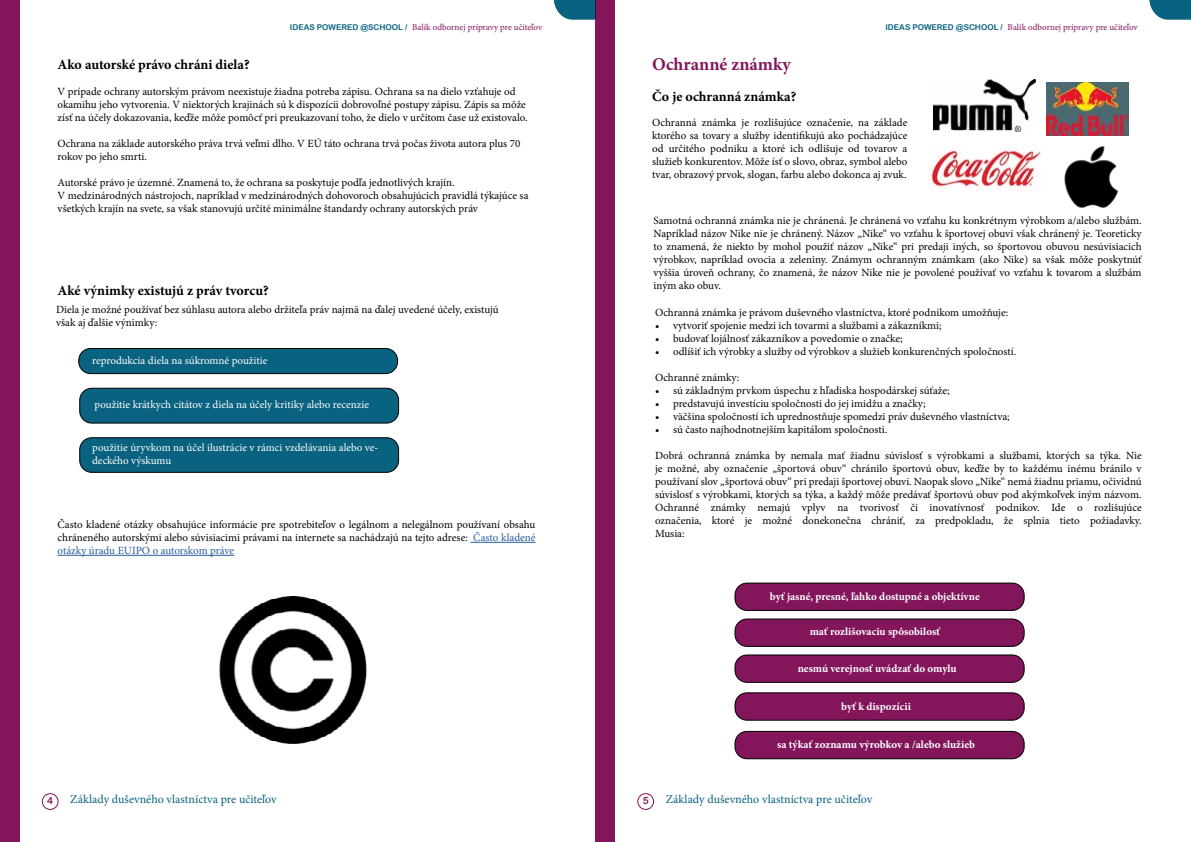
<style>
.page{position:relative;width:1191px;height:842px;background:#fff}
.page>*{position:absolute;margin:0;border:0;box-sizing:border-box;transform-origin:0 0}
.t1{font:700 18px "Minion Pro";color:#83155b}
.t2{font:700 14px "Minion Pro";color:#000}
.t3{font:12px "Minion Pro";color:#096280}
.t4{font:11px/13px "Minion Pro";color:#000}
.t5{font:11px/13px "Minion Pro";color:#fff}
.t6{font:700 11px "Minion Pro";color:#fff}
.t7{font:10px "Arial Rounded MT Bold";color:#83155b}
.t8{font:9px "Minion Pro";color:#83155b}
.s1{font-family:"Arial Rounded MT Bold";font-size:8px;color:#096280}
.s2{color:#275b9b}
</style>
<div class="page">
<div style="left:42px;top:793px;width:17px;height:17px;border:1px solid #83155b;border-radius:50%"></div>
<div style="left:637px;top:793px;width:17px;height:17px;border:1px solid #83155b;border-radius:50%"></div>
<svg style="left:553px;top:0;width:42px;height:20px"></svg>
<svg style="left:1149px;top:0;width:42px;height:20px"></svg>
<div style="left:0;top:0;width:20px;height:842px;background:#83155b"></div>
<div style="left:79px;top:348px;width:318px;height:26px;background:#096280;border-radius:12px"></div>
<div style="left:78px;top:348px;width:320px;height:26px;border:1px solid #000;border-radius:12px"></div>
<div style="left:80px;top:388px;width:318px;height:35px;background:#096280;border-radius:12px"></div>
<div style="left:79px;top:388px;width:320px;height:36px;border:1px solid #000;border-radius:12px"></div>
<div style="left:80px;top:438px;width:318px;height:34px;background:#096280;border-radius:12px"></div>
<div style="left:79px;top:437px;width:320px;height:36px;border:1px solid #000;border-radius:12px"></div>
<hr style="left:470px;top:542px;width:65px;height:1px;background:#275b9b">
<hr style="left:58px;top:555px;width:176px;height:1px;background:#275b9b">
<div style="left:595px;top:0;width:20px;height:842px;background:#83155b"></div>
<img style="left:929px;top:145px;width:112px;height:47px">
<div style="left:735px;top:583px;width:289px;height:27px;background:#83155b;border-radius:12px"></div>
<div style="left:734px;top:583px;width:290px;height:28px;border:1px solid #000;border-radius:12px"></div>
<div style="left:735px;top:619px;width:289px;height:27px;background:#83155b;border-radius:12px"></div>
<div style="left:734px;top:618px;width:290px;height:29px;border:1px solid #000;border-radius:12px"></div>
<div style="left:735px;top:655px;width:289px;height:27px;background:#83155b;border-radius:12px"></div>
<div style="left:734px;top:654px;width:290px;height:29px;border:1px solid #000;border-radius:12px"></div>
<div style="left:735px;top:731px;width:289px;height:28px;background:#83155b;border-radius:12px"></div>
<div style="left:734px;top:731px;width:290px;height:28px;border:1px solid #000;border-radius:12px"></div>
<div style="left:735px;top:693px;width:289px;height:27px;background:#83155b;border-radius:12px"></div>
<div style="left:734px;top:692px;width:290px;height:29px;border:1px solid #000;border-radius:12px"></div>
<img style="left:1064px;top:146px;width:54px;height:62px">
<img style="left:1046px;top:82px;width:83px;height:53px">
<img style="left:933px;top:80px;width:102px;height:52px">
<img style="left:219px;top:596px;width:148px;height:147px">
<p class="t8" style="left:290px;top:21px;width:254px"><span class="s1">IDEAS POWERED @SCHOOL /</span> Balík odbornej prípravy pre učiteľov</p>
<p class="t8" style="left:885px;top:21px;width:254px"><span class="s1">IDEAS POWERED @SCHOOL /</span> Balík odbornej prípravy pre učiteľov</p>
<p class="t2" style="left:58px;top:55px;width:193px">Ako autorské právo chráni diela?</p>
<p class="t4" style="left:58px;top:85px;width:471px">V prípade ochrany autorským právom neexistuje žiadna potreba zápisu. Ochrana sa na dielo vzťahuje od okamihu jeho vytvorenia. V niektorých krajinách sú k dispozícii dobrovoľné postupy zápisu. Zápis sa môže zísť na účely dokazovania, keďže môže pomôcť pri preukazovaní toho, že dielo v určitom čase už existovalo.</p>
<p class="t4" style="left:58px;top:137px;width:464px">Ochrana na základe autorského práva trvá veľmi dlho. V EÚ táto ochrana trvá počas života autora plus 70 rokov po jeho smrti.</p>
<p class="t4" style="left:58px;top:176px;width:472px">Autorské právo je územné. Znamená to, že ochrana sa poskytuje podľa jednotlivých krajín.<br>V medzinárodných nástrojoch, napríklad v medzinárodných dohovoroch obsahujúcich pravidlá týkajúce sa všetkých krajín na svete, sa však stanovujú určité minimálne štandardy ochrany autorských práv</p>
<p class="t2" style="left:58px;top:280px;width:213px">Aké výnimky existujú z práv tvorcu?</p>
<p class="t4" style="left:56px;top:303px;width:444px">Diela je možné používať bez súhlasu autora alebo držiteľa práv najmä na ďalej uvedené účely, existujú však aj ďalšie výnimky:</p>
<p class="t5" style="left:92px;top:354px;width:177px">reprodukcia diela na súkromné použitie</p>
<p class="t5" style="left:95px;top:398px;width:276px">použitie krátkych citátov z diela na účely kritiky alebo recenzie</p>
<p class="t5" style="left:92px;top:441px;width:288px">použitie úryvkom na účel ilustrácie v rámci vzdelávania alebo ve&shy;deckého výskumu</p>
<p class="t4" style="left:58px;top:518px;width:479px;text-align:justify">Často kladené otázky obsahujúce informácie pre spotrebiteľov o legálnom a nelegálnom používaní obsahu chráneného autorskými alebo súvisiacimi právami na internete sa nachádzajú na tejto adrese: <span class="s2">Často kladené otázky úradu EUIPO o autorskom práve</span></p>
<h1 class="t1" style="left:652px;top:52px;width:140px">Ochranné známky</h1>
<p class="t2" style="left:652px;top:87px;width:145px">Čo je ochranná známka?</p>
<p class="t4" style="left:652px;top:116px;width:257px;text-align:justify">Ochranná známka je rozlišujúce označenie, na základe ktorého sa tovary a služby identifikujú ako pochádzajúce od určitého podniku a ktoré ich odlišuje od tovarov a služieb konkurentov. Môže ísť o slovo, obraz, symbol alebo tvar, obrazový prvok, slogan, farbu alebo dokonca aj zvuk.</p>
<p class="t4" style="left:653px;top:214px;width:489px;text-align:justify">Samotná ochranná známka nie je chránená. Je chránená vo vzťahu ku konkrétnym výrobkom a/alebo službám.<br>Napríklad názov Nike nie je chránený. Názov „Nike“ vo vzťahu k športovej obuvi však chránený je. Teoreticky to znamená, že niekto by mohol použiť názov „Nike“ pri predaji iných, so športovou obuvou nesúvisiacich výrobkov, napríklad ovocia a zeleniny. Známym ochranným známkam (ako Nike) sa však môže poskytnúť vyššia úroveň ochrany, čo znamená, že názov Nike nie je povolené používať vo vzťahu k tovarom a službám iným ako obuv.</p>
<p class="t4" style="left:655px;top:306px;width:355px">Ochranná známka je právom duševného vlastníctva, ktoré podnikom umožňuje:</p>
<p class="t4" style="left:655px;top:319px;width:288px">• vytvoriť spojenie medzi ich tovarmi a službami a zákazníkmi;</p>
<p class="t4" style="left:655px;top:332px;width:249px">• budovať lojálnosť zákazníkov a povedomie o značke;</p>
<p class="t4" style="left:655px;top:345px;width:363px">• odlíšiť ich výrobky a služby od výrobkov a služieb konkurenčných spoločností.</p>
<p class="t4" style="left:655px;top:371px;width:86px">Ochranné známky:</p>
<p class="t4" style="left:655px;top:384px;width:296px">• sú základným prvkom úspechu z hľadiska hospodárskej súťaže;</p>
<p class="t4" style="left:655px;top:397px;width:272px">• predstavujú investíciu spoločnosti do jej imidžu a značky;</p>
<p class="t4" style="left:655px;top:410px;width:356px">• väčšina spoločností ich uprednostňuje spomedzi práv duševného vlastníctva;</p>
<p class="t4" style="left:655px;top:423px;width:234px">• sú často najhodnotnejším kapitálom spoločnosti.</p>
<p class="t4" style="left:655px;top:449px;width:488px;text-align:justify">Dobrá ochranná známka by nemala mať žiadnu súvislosť s výrobkami a službami, ktorých sa týka. Nie je možné, aby označenie „športová obuv“ chránilo športovú obuv, keďže by to každému inému bránilo v používaní slov „športová obuv“ pri predaji športovej obuvi. Naopak slovo „Nike“ nemá žiadnu priamu, očividnú súvislosť s výrobkami, ktorých sa týka, a každý môže predávať športovú obuv pod akýmkoľvek iným názvom.<br>Ochranné známky nemajú vplyv na tvorivosť či inovatívnosť podnikov. Ide o rozlišujúce označenia, ktoré je možné donekonečna chrániť, za predpokladu, že splnia tieto požiadavky.<br>Musia:</p>
<p class="t6" style="left:770px;top:588px;width:211px">byť jasné, presné, ľahko dostupné a objektívne</p>
<p class="t6" style="left:809px;top:624px;width:132px">mať rozlišovaciu spôsobilosť</p>
<p class="t6" style="left:797px;top:660px;width:161px">nesmú verejnosť uvádzať do omylu</p>
<p class="t6" style="left:841px;top:698px;width:71px">byť k dispozícii</p>
<p class="t6" style="left:777px;top:736px;width:199px">sa týkať zoznamu výrobkov a /alebo služieb</p>
<p class="t7" style="left:47px;top:795px;width:7px">4</p>
<p class="t3" style="left:70px;top:791px;width:208px">Základy duševného vlastníctva pre učiteľov</p>
<p class="t7" style="left:642px;top:795px;width:7px">5</p>
<p class="t3" style="left:666px;top:791px;width:208px">Základy duševného vlastníctva pre učiteľov</p>
</div>
